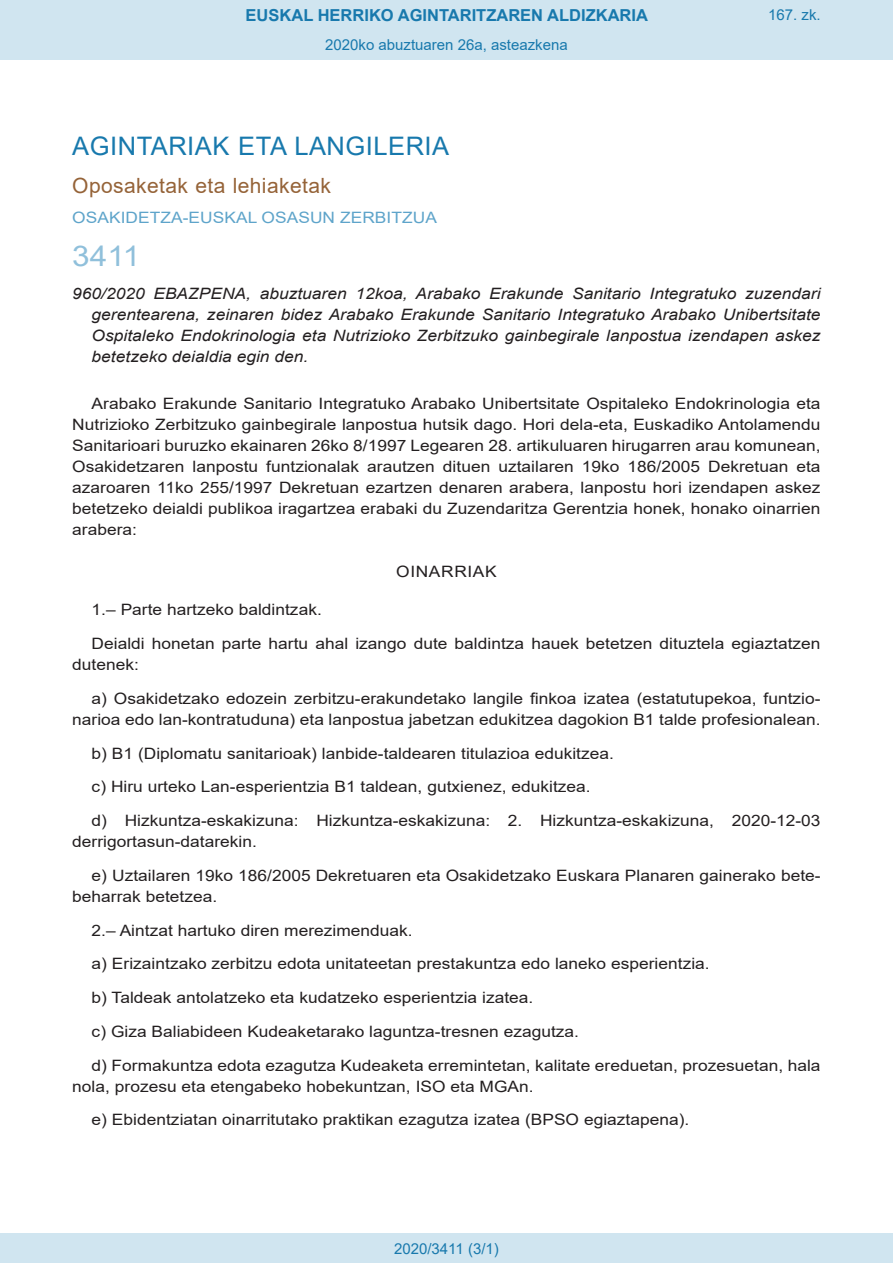
<style>
.page{position:relative;width:893px;height:1263px;background:#fff}
.page>*{position:absolute;margin:0;border:0;box-sizing:border-box;transform-origin:0 0}
.BOPVOrden{font:28.5px "Arial";color:#90c0db;scale:1.11 1}
.BOPVSeccion{font:25.5px "Arial";letter-spacing:.02em;color:#1879ad}
.BOPVSubseccion{font:21px "Arial";letter-spacing:.02em;color:#956338}
.t1{font:700 16.5px "Arial";color:#1879ad}
.BOPVDetalle{font:15.6px/21px "Arial";color:#231f20;scale:1.11 1}
.BOPVTitulo{font:italic 15.6px/21px "Arial";color:#231f20;text-align:justify;scale:1.11 1}
.BOPVOrganismo{font:15.6px "Arial";letter-spacing:.005em;color:#5ea4ca;scale:1.11 1}
.BOPVClave{font:15.6px "Arial";letter-spacing:.035em;color:#231f20;scale:1.11 1}
.Paginacion_Centro{font:15px "Arial";color:#1879ad}
</style>
<div class="page">
<div style="left:0;top:0;width:893px;height:60px;background:#d0e5f0"></div>
<div style="left:0;top:1233px;width:893px;height:30px;background:#d0e5f0"></div>
<p class="t1" style="left:246px;top:3px;width:404px">EUSKAL HERRIKO AGINTARITZAREN ALDIZKARIA</p>
<p class="Paginacion_Centro" style="left:325px;top:35px;width:244px">2020ko abuztuaren 26a, asteazkena</p>
<p class="Paginacion_Centro" style="left:768px;top:5px;width:54px">167. zk.</p>
<p class="BOPVSeccion" style="left:72px;top:128px;width:378px">AGINTARIAK ETA LANGILERIA</p>
<p class="BOPVSubseccion" style="left:72px;top:171px;width:260px">Oposaketak eta lehiaketak</p>
<p class="BOPVOrganismo" style="left:72px;top:207px;width:330px">OSAKIDETZA-EUSKAL OSASUN ZERBITZUA</p>
<p class="BOPVOrden" style="left:72px;top:236px;width:63px">3411</p>
<p class="BOPVTitulo" style="left:92px;top:284px;width:658px;text-indent:-19px">960/2020 EBAZPENA, abuztuaren 12koa, Arabako Erakunde Sanitario Integratuko zuzendari gerentearena, zeinaren bidez Arabako Erakunde Sanitario Integratuko Arabako Unibertsitate Ospitaleko Endokrinologia eta Nutrizioko Zerbitzuko gainbegirale lanpostua izendapen askez betetzeko deialdia egin den.</p>
<p class="BOPVDetalle" style="left:72px;top:393px;width:676px;text-align:justify;text-indent:19px">Arabako Erakunde Sanitario Integratuko Arabako Unibertsitate Ospitaleko Endokrinologia eta Nutrizioko Zerbitzuko gainbegirale lanpostua hutsik dago. Hori dela-eta, Euskadiko Antolamendu Sanitarioari buruzko ekainaren 26ko 8/1997 Legearen 28. artikuluaren hirugarren arau komunean, Osakidetzaren lanpostu funtzionalak arautzen dituen uztailaren 19ko 186/2005 Dekretuan eta azaroaren 11ko 255/1997 Dekretuan ezartzen denaren arabera, lanpostu hori izendapen askez betetzeko deialdi publikoa iragartzea erabaki du Zuzendaritza Gerentzia honek, honako oinarrien arabera:</p>
<p class="BOPVClave" style="left:396px;top:561px;width:92px">OINARRIAK</p>
<p class="BOPVDetalle" style="left:92px;top:599px;width:209px">1.– Parte hartzeko baldintzak.</p>
<p class="BOPVDetalle" style="left:72px;top:633px;width:676px;text-indent:19px">Deialdi honetan parte hartu ahal izango dute baldintza hauek betetzen dituztela egiaztatzen dutenek:</p>
<p class="BOPVDetalle" style="left:72px;top:688px;width:676px;text-align:right">a) Osakidetzako edozein zerbitzu-erakundetako langile finkoa izatea (estatutupekoa, funtzio&shy;narioa edo lan-kontratuduna) eta lanpostua jabetzan edukitzea dagokion B1 talde profesionalean.</p>
<p class="BOPVDetalle" style="left:92px;top:742px;width:472px">b) B1 (Diplomatu sanitarioak) lanbide-taldearen titulazioa edukitzea.</p>
<p class="BOPVDetalle" style="left:92px;top:776px;width:451px">c) Hiru urteko Lan-esperientzia B1 taldean, gutxienez, edukitzea.</p>
<p class="BOPVDetalle" style="left:72px;top:810px;width:676px;text-indent:19px">d) Hizkuntza-eskakizuna: Hizkuntza-eskakizuna: 2. Hizkuntza-eskakizuna, 2020-12-03 derrigortasun-datarekin.</p>
<p class="BOPVDetalle" style="left:72px;top:865px;width:676px;text-indent:19px">e) Uztailaren 19ko 186/2005 Dekretuaren eta Osakidetzako Euskara Planaren gainerako bete&shy;beharrak betetzea.</p>
<p class="BOPVDetalle" style="left:92px;top:919px;width:291px">2.– Aintzat hartuko diren merezimenduak.</p>
<p class="BOPVDetalle" style="left:92px;top:953px;width:558px">a) Erizaintzako zerbitzu edota unitateetan prestakuntza edo laneko esperientzia.</p>
<p class="BOPVDetalle" style="left:92px;top:987px;width:399px">b) Taldeak antolatzeko eta kudatzeko esperientzia izatea.</p>
<p class="BOPVDetalle" style="left:92px;top:1021px;width:441px">c) Giza Baliabideen Kudeaketarako laguntza-tresnen ezagutza.</p>
<p class="BOPVDetalle" style="left:72px;top:1054px;width:676px;text-indent:19px">d) Formakuntza edota ezagutza Kudeaketa erremintetan, kalitate ereduetan, prozesuetan, hala nola, prozesu eta etengabeko hobekuntzan, ISO eta MGAn.</p>
<p class="BOPVDetalle" style="left:92px;top:1109px;width:540px">e) Ebidentziatan oinarritutako praktikan ezagutza izatea (BPSO egiaztapena).</p>
<p class="Paginacion_Centro" style="left:394px;top:1238px;width:106px">2020/3411 (3/1)</p>
</div>
